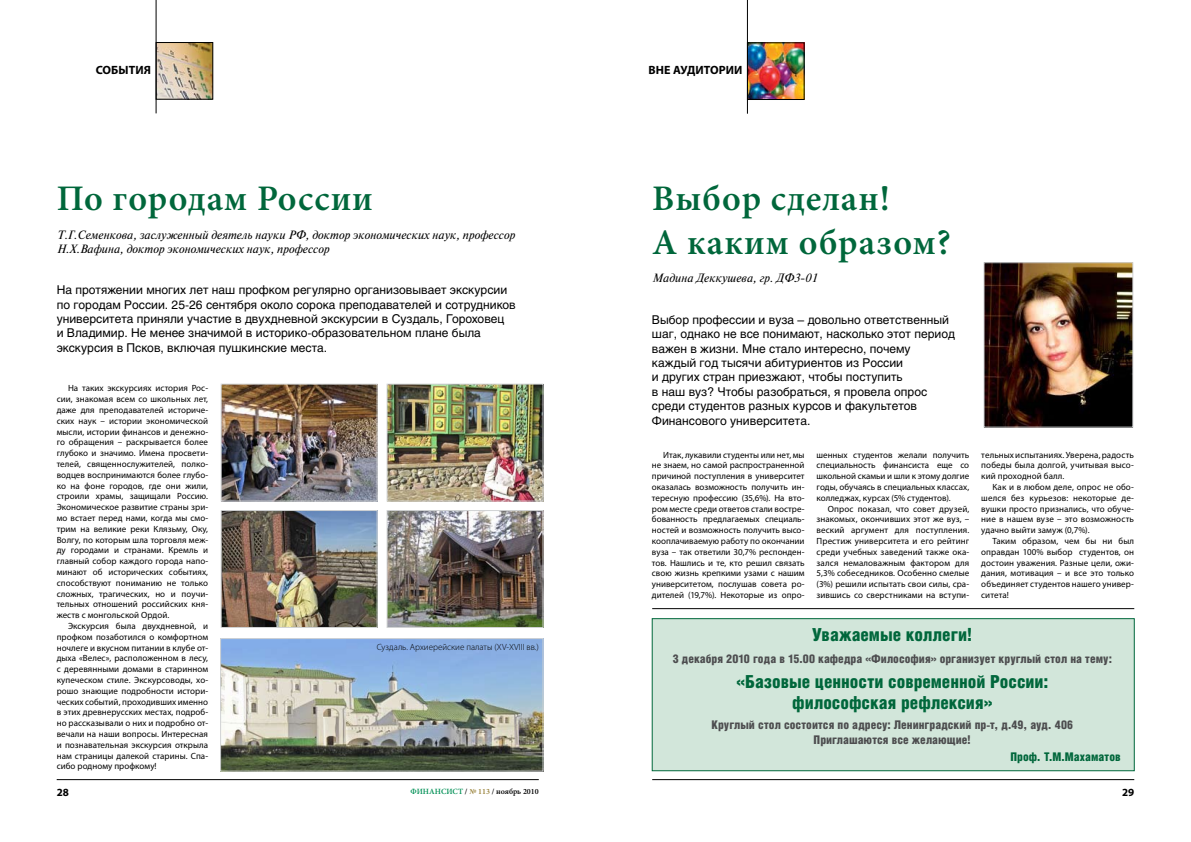
<style>
.page{position:relative;width:1191px;height:842px;background:#fff}
.page>*{position:absolute;margin:0;border:0;box-sizing:border-box;transform-origin:0 0}
.t1{font:600 36px/43.2px "Minion Pro";letter-spacing:.025em;color:#00673b}
.t2{font:900 18px/21.6px "Helios Cond";color:#00673b;text-align:center}
.t3{font:12px/14.4px "Helios";color:#000}
.t4{font:900 12px/14.4px "Helios Cond";color:#4d4d4f;text-align:center}
.t5{font:italic 12px/14.4px "Newton C";color:#000}
.t6{font:700 12px "Myriad Pro";letter-spacing:.005em;color:#000}
.t7{font:900 12px "Helios Cond";color:#00673b}
.t8{font:700 11px "Myriad Pro";color:#000}
.t9{font:9px/10.8px "Myriad Pro";letter-spacing:.005em;color:#000;text-align:justify}
.t10{font:300 9px "Myriad Pro";color:#000}
.t11{font:600 8px "Minion Pro";color:#000}
.s1{color:#009055}
.s2{color:#967f35}
</style>
<div class="page">
<hr style="left:57px;top:779px;width:482px;height:1px;background:#000">
<hr style="left:652px;top:779px;width:482px;height:1px;background:#000">
<img style="left:158px;top:44px;width:53px;height:53px">
<div style="left:156px;top:42px;width:57px;height:57px;border:1px solid #000"></div>
<hr style="left:156px;top:0;width:1px;height:113px;background:#000">
<img style="left:389px;top:386px;width:152px;height:113px">
<div style="left:387px;top:384px;width:156px;height:117px;border:1px solid #d1d3d4"></div>
<img style="left:223px;top:386px;width:152px;height:113px">
<div style="left:221px;top:384px;width:156px;height:117px;border:1px solid #d1d3d4"></div>
<img style="left:223px;top:512px;width:152px;height:114px">
<div style="left:221px;top:510px;width:156px;height:118px;border:1px solid #d1d3d4"></div>
<img style="left:389px;top:512px;width:152px;height:114px">
<div style="left:387px;top:510px;width:156px;height:118px;border:1px solid #d1d3d4"></div>
<img style="left:222px;top:640px;width:319px;height:129px">
<div style="left:220px;top:638px;width:323px;height:133px;border:1px solid #d1d3d4"></div>
<img style="left:749px;top:45px;width:53px;height:53px">
<div style="left:747px;top:43px;width:57px;height:57px;border:1px solid #000"></div>
<hr style="left:747px;top:0;width:1px;height:114px;background:#000">
<img style="left:985px;top:265px;width:146px;height:160px">
<div style="left:983px;top:263px;width:150px;height:164px;border:1px solid #d1d3d4"></div>
<div style="left:651px;top:618px;width:483px;height:153px;background:#d2e6da;border:1px solid #00673b"></div>
<hr style="left:652px;top:608px;width:482px;height:1px;background:#000">
<h3 class="t6" style="left:96px;top:62px;width:57px">СОБЫТИЯ</h3>
<h1 class="t1" style="left:57px;top:177px;width:318px">По городам России</h1>
<h3 class="t5" style="left:57px;top:228px;width:460px">Т.Г.Семенкова, заслуженный деятель науки РФ, доктор экономических наук, профессор<br>Н.Х.Вафина, доктор экономических наук, профессор</h3>
<p class="t3" style="left:57px;top:283px;width:460px">На протяжении многих лет наш профком регулярно организовывает экскурсии по городам России. 25-26 сентября около сорока преподавателей и сотрудников университета приняли участие в двухдневной экскурсии в Суздаль, Гороховец<br>и Владимир. Не менее значимой в историко-образовательном плане была экскурсия в Псков, включая пушкинские места.</p>
<p class="t9" style="left:57px;top:383px;width:153px;text-indent:11px">На таких экскурсиях история Рос&shy;сии, знакомая всем со школьных лет, даже для преподавателей историче&shy;ских наук – истории экономической мысли, истории финансов и денежно&shy;го обращения – раскрывается более глубоко и значимо. Имена просвети&shy;телей, священнослужителей, полко&shy;водцев воспринимаются более глубо&shy;ко на фоне городов, где они жили, строили храмы, защищали Россию.<br>Экономическое развитие страны зри&shy;мо встает перед нами, когда мы смо&shy;трим на великие реки Клязьму, Оку, Волгу, по которым шла торговля меж&shy;ду городами и странами. Кремль и главный собор каждого города напо&shy;минают об исторических событиях, способствуют пониманию не только сложных, трагических, но и поучи&shy;тельных отношений российских кня&shy;жеств с монгольской Ордой.</p>
<p class="t9" style="left:57px;top:620px;width:153px;text-indent:11px">Экскурсия была двухдневной, и профком позаботился о комфортном ночлеге и вкусном питании в клубе от&shy;дыха «Велес», расположенном в лесу, с деревянными домами в старинном купеческом стиле. Экскурсоводы, хо&shy;рошо знающие подробности истори&shy;ческих событий, проходивших именно в этих древнерусских местах, подроб&shy;но рассказывали о них и подробно от&shy;вечали на наши вопросы. Интересная и познавательная экскурсия открыла нам страницы далекой старины. Спа&shy;сибо родному профкому!</p>
<p class="t10" style="left:377px;top:642px;width:163px">Суздаль. Архиерейские палаты (XV-XVIII вв.)</p>
<h3 class="t6" style="left:648px;top:62px;width:95px">ВНЕ АУДИТОРИИ</h3>
<h1 class="t1" style="left:652px;top:177px;width:300px">Выбор сделан!<br>А каким образом?</h1>
<h3 class="t5" style="left:652px;top:271px;width:166px">Мадина Деккушева, гр. ДФ3-01</h3>
<p class="t3" style="left:652px;top:312px;width:304px">Выбор профессии и вуза – довольно ответственный шаг, однако не все понимают, насколько этот период важен в жизни. Мне стало интересно, почему каждый год тысячи абитуриентов из России<br>и других стран приезжают, чтобы поступить<br>в наш вуз? Чтобы разобраться, я провела опрос среди студентов разных курсов и факультетов Финансового университета.</p>
<p class="t9" style="left:652px;top:449px;width:154px;text-indent:11px">Итак, лукавили студенты или нет, мы не знаем, но самой распространенной причиной поступления в университет оказалась возможность получить ин&shy;тересную профессию (35,6%). На вто&shy;ром месте среди ответов стали востре&shy;бованность предлагаемых специаль&shy;ностей и возможность получить высо&shy;кооплачиваемую работу по окончании вуза – так ответили 30,7% респонден&shy;тов. Нашлись и те, кто решил связать свою жизнь крепкими узами с нашим университетом, послушав совета ро&shy;дителей (19,7%). Некоторые из опро-</p>
<p class="t9" style="left:816px;top:449px;width:154px">шенных студентов желали получить специальность финансиста еще со школьной скамьи и шли к этому долгие годы, обучаясь в специальных классах, колледжах, курсах (5% студентов).</p>
<p class="t9" style="left:816px;top:503px;width:154px;text-indent:11px">Опрос показал, что совет друзей, знакомых, окончивших этот же вуз, – веский аргумент для поступления.<br>Престиж университета и его рейтинг среди учебных заведений также ока&shy;зался немаловажным фактором для 5,3% собеседников. Особенно смелые (3%) решили испытать свои силы, сра&shy;зившись со сверстниками на вступи-</p>
<p class="t9" style="left:981px;top:449px;width:154px">тельных испытаниях. Уверена, радость победы была долгой, учитывая высо&shy;кий проходной балл.</p>
<p class="t9" style="left:981px;top:481px;width:154px;text-indent:11px">Как и в любом деле, опрос не обо&shy;шелся без курьезов: некоторые де&shy;вушки просто признались, что обуче&shy;ние в нашем вузе – это возможность удачно выйти замуж (0,7%).</p>
<p class="t9" style="left:981px;top:535px;width:154px;text-indent:11px">Таким образом, чем бы ни был оправдан 100% выбор студентов, он достоин уважения. Разные цели, ожи&shy;дания, мотивация – и все это только объединяет студентов нашего универ&shy;ситета!</p>
<h2 class="t2" style="left:812px;top:623px;width:162px">Уважаемые коллеги!</h2>
<h3 class="t4" style="left:673px;top:652px;width:441px">3 декабря 2010 года в 15.00 кафедра «Философия» организует круглый стол на тему:</h3>
<h2 class="t2" style="left:736px;top:670px;width:313px">«Базовые ценности современной России: философская рефлексия»</h2>
<h3 class="t4" style="left:711px;top:718px;width:363px">Круглый стол состоится по адресу: Ленинградский пр-т, д.49, ауд. 406<br>Приглашаются все желающие!</h3>
<h3 class="t7" style="left:1010px;top:750px;width:112px">Проф. Т.М.Махаматов</h3>
<p class="t8" style="left:57px;top:785px;width:14px">28</p>
<p class="t11" style="left:410px;top:786px;width:130px"><span class="s1">ФИНАНСИСТ</span> / <span class="s2">№ 113</span> / ноябрь 2010</p>
<p class="t8" style="left:1122px;top:785px;width:14px">29</p>
</div>
